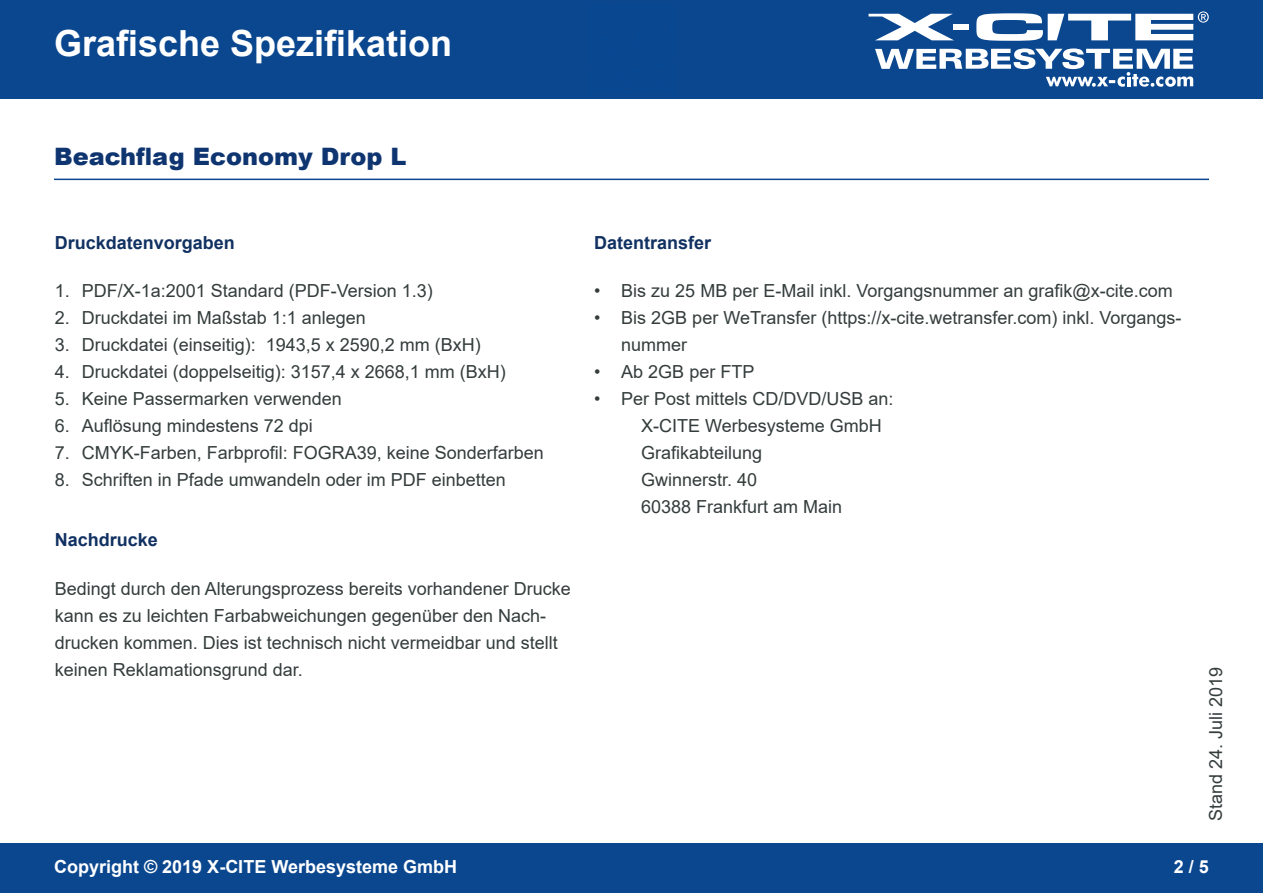
<style>
.page{position:relative;width:1263px;height:893px;background:#fff}
.page>*{position:absolute;margin:0;border:0;box-sizing:border-box;transform-origin:0 0}
.t1{font:700 36px "Arial";color:#fff}
.t2{font:900 24px "Arial";color:#0f3571}
.t3{font:18px/27px "Arial";color:#343c3c}
.t4{font:700 18px "Arial";color:#113162}
.t5{font:700 18px "Arial";color:#fff}
</style>
<div class="page">
<div style="left:0;top:0;width:1263px;height:98px;background:#0a478f"></div>
<div style="left:0;top:844px;width:1263px;height:49px;background:#0a478f"></div>
<svg style="left:868px;top:14px;width:85px;height:26px"></svg>
<div style="left:953px;top:24px;width:15px;height:6px;background:#fff"></div>
<svg style="left:875px;top:48px;width:318px;height:39px"></svg>
<svg style="left:976px;top:11px;width:233px;height:30px"></svg>
<hr style="left:54px;top:179px;width:1155px;height:1px;background:#0a478f">
<h1 class="t1" style="left:54px;top:18px;width:400px">Grafische Spezifikation</h1>
<h2 class="t2" style="left:54px;top:139px;width:354px">Beachflag Economy Drop L</h2>
<p class="t4" style="left:55px;top:230px;width:182px">Druckdatenvorgaben</p>
<p class="t3" style="left:55px;top:277px;width:380px">1. PDF/X-1a:2001 Standard (PDF-Version 1.3)</p>
<p class="t3" style="left:55px;top:304px;width:313px">2. Druckdatei im Maßstab 1:1 anlegen</p>
<p class="t3" style="left:55px;top:331px;width:428px">3. Druckdatei (einseitig): 1943,5 x 2590,2 mm (BxH)</p>
<p class="t3" style="left:55px;top:358px;width:453px">4. Druckdatei (doppelseitig): 3157,4 x 2668,1 mm (BxH)</p>
<p class="t3" style="left:55px;top:385px;width:289px">5. Keine Passermarken verwenden</p>
<p class="t3" style="left:55px;top:412px;width:260px">6. Auflösung mindestens 72 dpi</p>
<p class="t3" style="left:55px;top:439px;width:491px">7. CMYK-Farben, Farbprofil: FOGRA39, keine Sonderfarben</p>
<p class="t3" style="left:55px;top:466px;width:453px">8. Schriften in Pfade umwandeln oder im PDF einbetten</p>
<p class="t4" style="left:55px;top:527px;width:105px">Nachdrucke</p>
<p class="t3" style="left:55px;top:575px;width:518px">Bedingt durch den Alterungsprozess bereits vorhandener Drucke kann es zu leichten Farbabweichungen gegenüber den Nach&shy;drucken kommen. Dies ist technisch nicht vermeidbar und stellt keinen Reklamationsgrund dar.</p>
<p class="t4" style="left:594px;top:230px;width:119px">Datentransfer</p>
<p class="t3" style="left:594px;top:277px;width:580px">• Bis zu 25 MB per E-Mail inkl. Vorgangsnummer an grafik@x-cite.com</p>
<p class="t3" style="left:621px;top:304px;width:562px;text-indent:-27px">• Bis 2GB per WeTransfer (https://x-cite.wetransfer.com) inkl. Vorgangs&shy;nummer</p>
<p class="t3" style="left:594px;top:358px;width:162px">• Ab 2GB per FTP</p>
<p class="t3" style="left:641px;top:385px;width:254px;text-indent:-47px">• Per Post mittels CD/DVD/USB an:<br>X-CITE Werbesysteme GmbH<br>Grafikabteilung<br>Gwinnerstr. 40<br>60388 Frankfurt am Main</p>
<p class="t3" style="left:1202px;top:821px;width:156px;rotate:-90deg">Stand 24. Juli 2019</p>
<p class="t5" style="left:54px;top:854px;width:405px">Copyright © 2019 X-CITE Werbesysteme GmbH</p>
<p class="t5" style="left:1174px;top:854px;width:37px">2 / 5</p>
</div>
